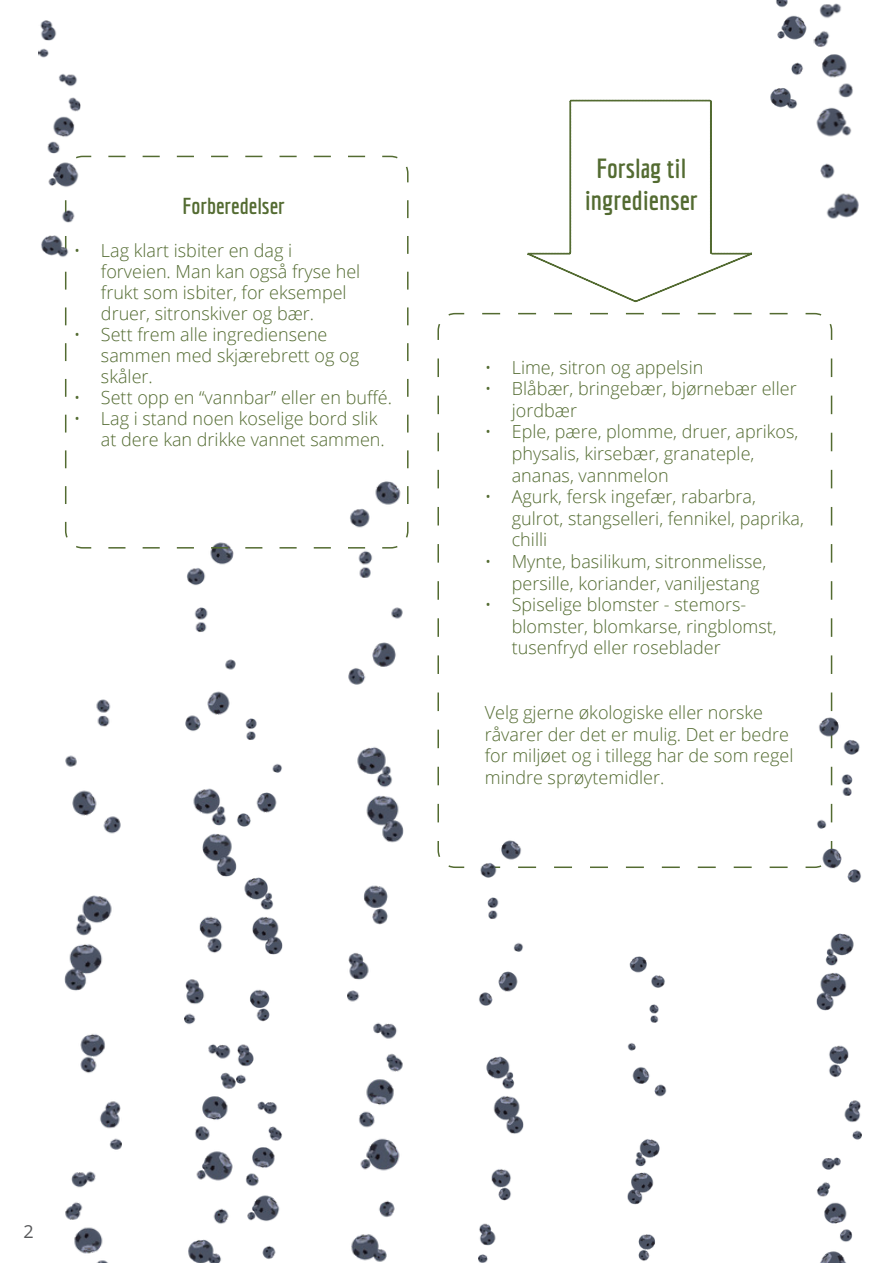
<style>
.page{position:relative;width:893px;height:1263px;background:#fff}
.page>*{position:absolute;margin:0;border:0;box-sizing:border-box;transform-origin:0 0}
.t1{font:700 27px "Economica";color:#536b31}
.t2{font:700 22.5px "Economica";color:#536b31}
.t3{font:300 18px/21.6px "Open Sans";color:#536b31}
.t4{font:18px "Open Sans";color:#57585a}
</style>
<div class="page">
<svg style="left:437px;top:312px;width:396px;height:556px"></svg>
<svg style="left:527px;top:100px;width:225px;height:202px"></svg>
<img style="left:65px;top:699px;width:56px;height:564px">
<img style="left:185px;top:549px;width:52px;height:714px">
<img style="left:237px;top:718px;width:45px;height:541px">
<img style="left:348px;top:550px;width:56px;height:712px">
<img style="left:478px;top:833px;width:46px;height:430px">
<img style="left:816px;top:710px;width:46px;height:553px">
<img style="left:628px;top:956px;width:38px;height:305px">
<svg style="left:65px;top:155px;width:344px;height:394px"></svg>
<img style="left:813px;top:3px;width:46px;height:216px">
<img style="left:770px;top:0;width:37px;height:109px">
<img style="left:38px;top:20px;width:43px;height:239px">
<p class="t1" style="left:596px;top:153px;width:91px">Forslag til</p>
<p class="t2" style="left:182px;top:193px;width:104px">Forberedelser</p>
<p class="t1" style="left:585px;top:185px;width:115px">ingredienser</p>
<p class="t3" style="left:101px;top:239px;width:261px;line-height:21px;text-indent:-27px">• Lag klart isbiter en dag i forveien. Man kan også fryse hel frukt som isbiter, for eksempel druer, sitronskiver og bær.</p>
<p class="t3" style="left:101px;top:323px;width:260px;line-height:21px;text-indent:-27px">• Sett frem alle ingrediensene sammen med skjærebrett og og skåler.</p>
<p class="t3" style="left:74px;top:386px;width:320px">• Sett opp en “vannbar” eller en buffé.</p>
<p class="t3" style="left:101px;top:407px;width:285px;line-height:21px;text-indent:-27px">• Lag i stand noen koselige bord slik at dere kan drikke vannet sammen.</p>
<p class="t3" style="left:485px;top:356px;width:220px">• Lime, sitron og appelsin</p>
<p class="t3" style="left:512px;top:377px;width:286px;text-indent:-27px">• Blåbær, bringebær, bjørnebær eller jordbær</p>
<p class="t3" style="left:512px;top:420px;width:288px;text-indent:-27px">• Eple, pære, plomme, druer, aprikos, physalis, kirsebær, granateple, ananas, vannmelon</p>
<p class="t3" style="left:512px;top:485px;width:294px;text-indent:-27px">• Agurk, fersk ingefær, rabarbra, gulrot, stangselleri, fennikel, paprika, chilli</p>
<p class="t3" style="left:512px;top:550px;width:256px;text-indent:-27px">• Mynte, basilikum, sitronmelisse, persille, koriander, vaniljestang</p>
<p class="t3" style="left:512px;top:593px;width:266px;text-indent:-27px">• Spiselige blomster - stemors&shy;blomster, blomkarse, ringblomst, tusenfryd eller roseblader</p>
<p class="t3" style="left:485px;top:701px;width:310px">Velg gjerne økologiske eller norske råvarer der det er mulig. Det er bedre for miljøet og i tillegg har de som regel mindre sprøytemidler.</p>
<p class="t4" style="left:24px;top:1219px;width:12px">2</p>
</div>
